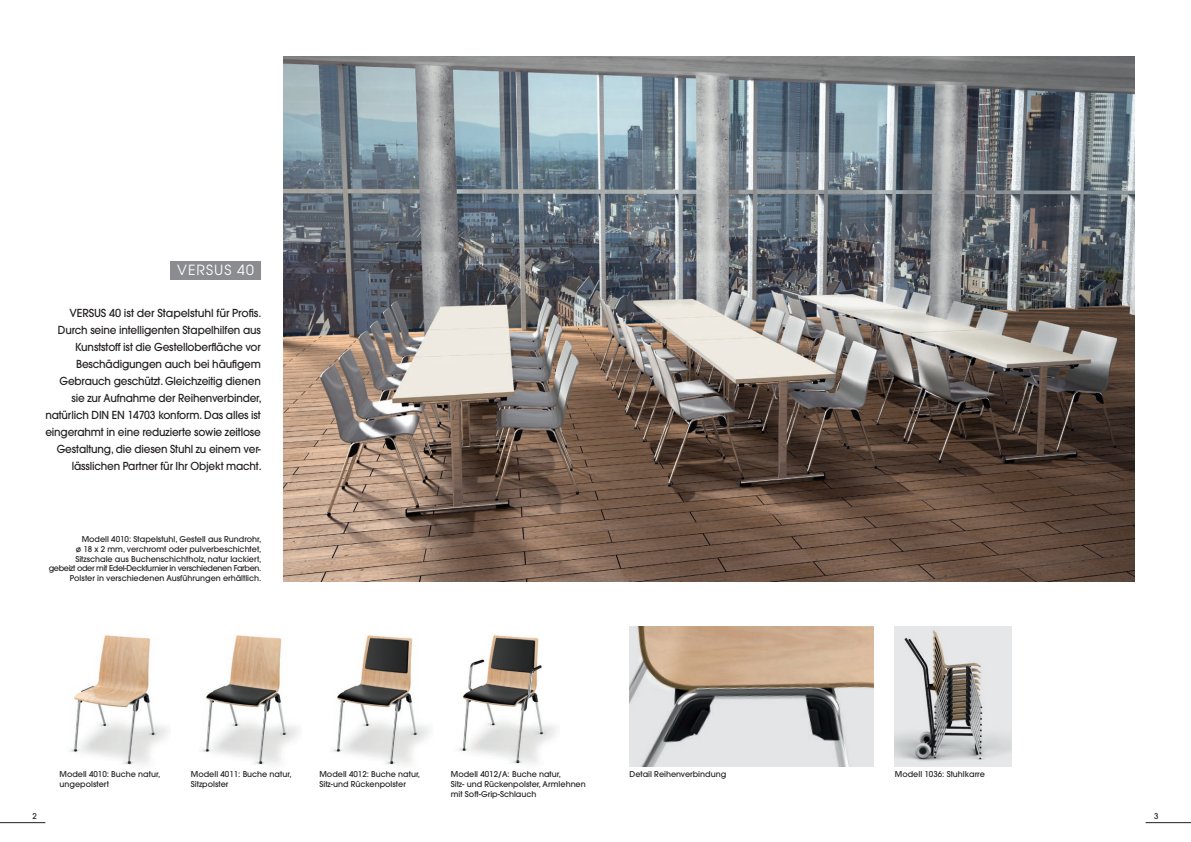
<style>
.page{position:relative;width:1191px;height:842px;background:#fff}
.page>*{position:absolute;margin:0;border:0;box-sizing:border-box;transform-origin:0 0}
.t1{font:14px "Avant Garde";letter-spacing:.075em;color:#fff}
.t2{font:500 11px/17px "Avant Garde";letter-spacing:-.015em;color:#231f20;text-align:right}
.t3{font:500 8px/9.6px "Avant Garde";color:#231f20}
.t4{font:500 8px/9.6px "Avant Garde";letter-spacing:-.02em;color:#231f20;text-align:right}
</style>
<div class="page">
<hr style="left:0;top:822px;width:45px;height:1px;background:#231f20">
<hr style="left:1145px;top:822px;width:46px;height:1px;background:#231f20">
<img style="left:283px;top:57px;width:851px;height:524px">
<img style="left:69px;top:635px;width:100px;height:130px">
<img style="left:201px;top:635px;width:99px;height:130px">
<img style="left:458px;top:635px;width:98px;height:129px">
<img style="left:629px;top:626px;width:244px;height:140px">
<img style="left:332px;top:635px;width:99px;height:130px">
<img style="left:895px;top:626px;width:116px;height:140px">
<div style="left:170px;top:261px;width:91px;height:18px;background:#8a8c8f"></div>
<p class="t1" style="left:177px;top:262px;width:78px">VERSUS 40</p>
<p class="t2" style="left:45px;top:304px;width:218px">VERSUS 40 ist der Stapelstuhl für Profis.<br>Durch seine intelligenten Stapelhilfen aus Kunststoff ist die Gestelloberfläche vor Beschädigungen auch bei häufigem Gebrauch geschützt. Gleichzeitig dienen sie zur Aufnahme der Reihenverbinder, natürlich DIN EN 14703 konform. Das alles ist eingerahmt in eine reduzierte sowie zeitlose Gestaltung, die diesen Stuhl zu einem ver&shy;lässlichen Partner für Ihr Objekt macht.</p>
<p class="t3" style="left:82px;top:535px;width:181px">Modell 4010: Stapelstuhl, Gestell aus Rundrohr,</p>
<p class="t3" style="left:76px;top:544px;width:187px">ø 18 x 2 mm, verchromt oder pulverbeschichtet,</p>
<p class="t3" style="left:75px;top:554px;width:187px">Sitzschale aus Buchenschichtholz, natur lackiert,</p>
<p class="t4" style="left:49px;top:563px;width:214px">gebeizt oder mit Edel-Deckfurnier in verschiedenen Farben.<br>Polster in verschiedenen Ausführungen erhältlich.</p>
<p class="t3" style="left:60px;top:769px;width:102px">Modell 4010: Buche natur,</p>
<p class="t3" style="left:60px;top:779px;width:51px">ungepolstert</p>
<p class="t3" style="left:191px;top:769px;width:102px">Modell 4011: Buche natur,</p>
<p class="t3" style="left:191px;top:779px;width:39px">Sitzpolster</p>
<p class="t3" style="left:319px;top:769px;width:102px">Modell 4012: Buche natur,</p>
<p class="t3" style="left:319px;top:779px;width:88px">Sitz-und Rückenpolster</p>
<p class="t3" style="left:451px;top:770px;width:112px">Modell 4012/A: Buche natur,</p>
<p class="t3" style="left:451px;top:779px;width:136px">Sitz- und Rückenpolster, Armlehnen mit Soft-Grip-Schlauch</p>
<p class="t3" style="left:629px;top:769px;width:98px">Detail Reihenverbindung</p>
<p class="t3" style="left:895px;top:770px;width:91px">Modell 1036: Stuhlkarre</p>
<p class="t3" style="left:32px;top:811px;width:6px">2</p>
<p class="t3" style="left:1154px;top:811px;width:6px">3</p>
</div>
